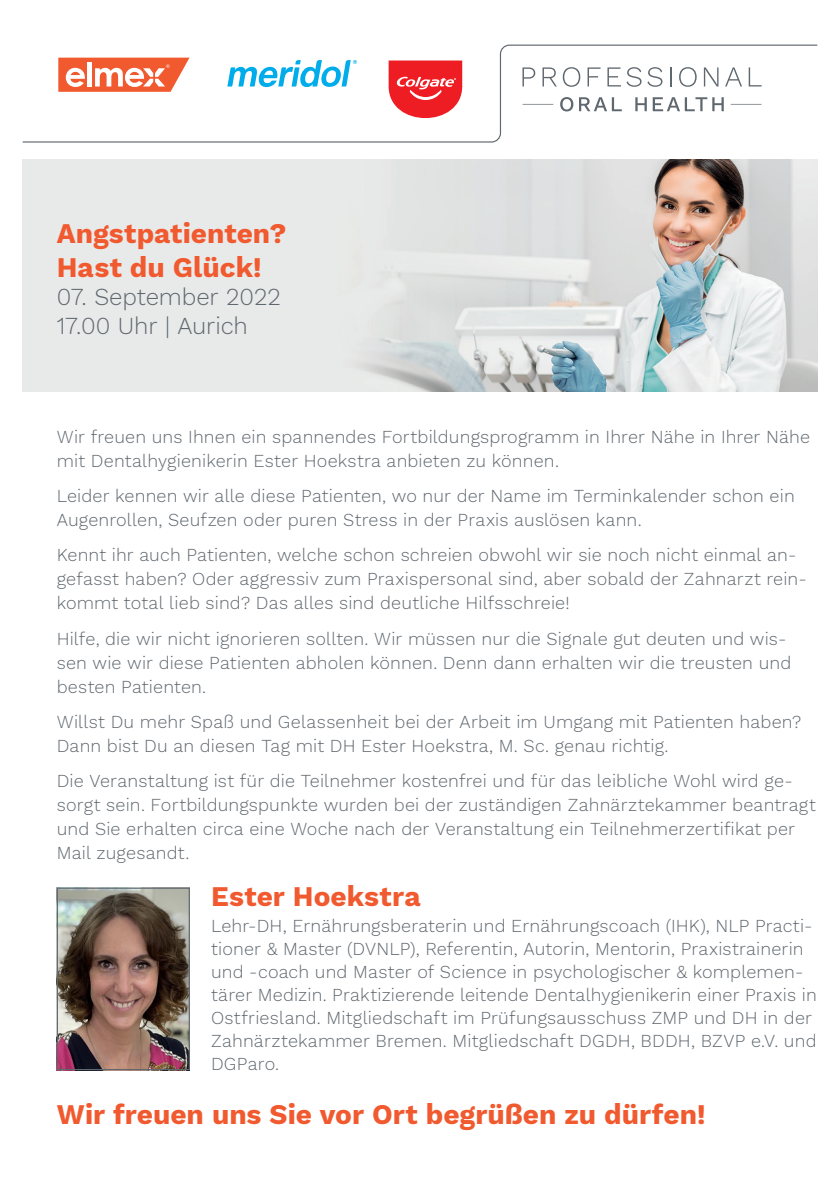
<style>
.page{position:relative;width:840px;height:1191px;background:#fff}
.page>*{position:absolute;margin:0;border:0;box-sizing:border-box;transform-origin:0 0}
.t1{font:700 28px/33.6px "Work Sans";color:#f1592f}
.t2{font:300 24px/28.8px "Work Sans";letter-spacing:-.005em;color:#60686f}
.t3{font:300 18px/24px "Work Sans";letter-spacing:.01em;color:#60686f}
.t4{font:5px "Helvetica";color:#fff}
</style>
<div class="page">
<img style="left:23px;top:159px;width:793px;height:233px">
<svg style="left:22px;top:44px;width:796px;height:99px"></svg>
<img style="left:59px;top:889px;width:129px;height:179px">
<div style="left:57px;top:887px;width:133px;height:183px;border:1px solid #60686f"></div>
<p class="t4" style="left:166px;top:62px;width:5px">®</p>
<h1 class="t1" style="left:57px;top:215px;width:231px">Angstpatienten?<br>Hast du Glück!</h1>
<h2 class="t2" style="left:57px;top:282px;width:226px">07. September 2022<br>17.00 Uhr | Aurich</h2>
<p class="t3" style="left:57px;top:424px;width:754px">Wir freuen uns Ihnen ein spannendes Fortbildungsprogramm in Ihrer Nähe in Ihrer Nähe mit Dentalhygienikerin Ester Hoekstra anbieten zu können.</p>
<p class="t3" style="left:57px;top:483px;width:739px">Leider kennen wir alle diese Patienten, wo nur der Name im Terminkalender schon ein<br>Augenrollen, Seufzen oder puren Stress in der Praxis auslösen kann.</p>
<p class="t3" style="left:57px;top:542px;width:751px">Kennt ihr auch Patienten, welche schon schreien obwohl wir sie noch nicht einmal an&shy;gefasst haben? Oder aggressiv zum Praxispersonal sind, aber sobald der Zahnarzt rein&shy;kommt total lieb sind? Das alles sind deutliche Hilfsschreie!</p>
<p class="t3" style="left:57px;top:626px;width:735px">Hilfe, die wir nicht ignorieren sollten. Wir müssen nur die Signale gut deuten und wis&shy;sen wie wir diese Patienten abholen können. Denn dann erhalten wir die treusten und besten Patienten.</p>
<p class="t3" style="left:57px;top:709px;width:745px">Willst Du mehr Spaß und Gelassenheit bei der Arbeit im Umgang mit Patienten haben?<br>Dann bist Du an diesen Tag mit DH Ester Hoekstra, M. Sc. genau richtig.</p>
<p class="t3" style="left:57px;top:768px;width:760px">Die Veranstaltung ist für die Teilnehmer kostenfrei und für das leibliche Wohl wird ge&shy;sorgt sein. Fortbildungspunkte wurden bei der zuständigen Zahnärztekammer beantragt und Sie erhalten circa eine Woche nach der Veranstaltung ein Teilnehmerzertifikat per Mail zugesandt.</p>
<h1 class="t1" style="left:211px;top:878px;width:211px">Ester Hoekstra</h1>
<p class="t3" style="left:211px;top:913px;width:607px;line-height:23px">Lehr-DH, Ernährungsberaterin und Ernährungscoach (IHK), NLP Practi&shy;tioner &amp; Master (DVNLP), Referentin, Autorin, Mentorin, Praxistrainerin und -coach und Master of Science in psychologischer &amp; komplemen&shy;tärer Medizin. Praktizierende leitende Dentalhygienikerin einer Praxis in Ostfriesland. Mitgliedschaft im Prüfungsausschuss ZMP und DH in der Zahnärztekammer Bremen. Mitgliedschaft DGDH, BDDH, BZVP e.V. und DGParo.</p>
<h1 class="t1" style="left:57px;top:1096px;width:650px">Wir freuen uns Sie vor Ort begrüßen zu dürfen!</h1>
</div>
